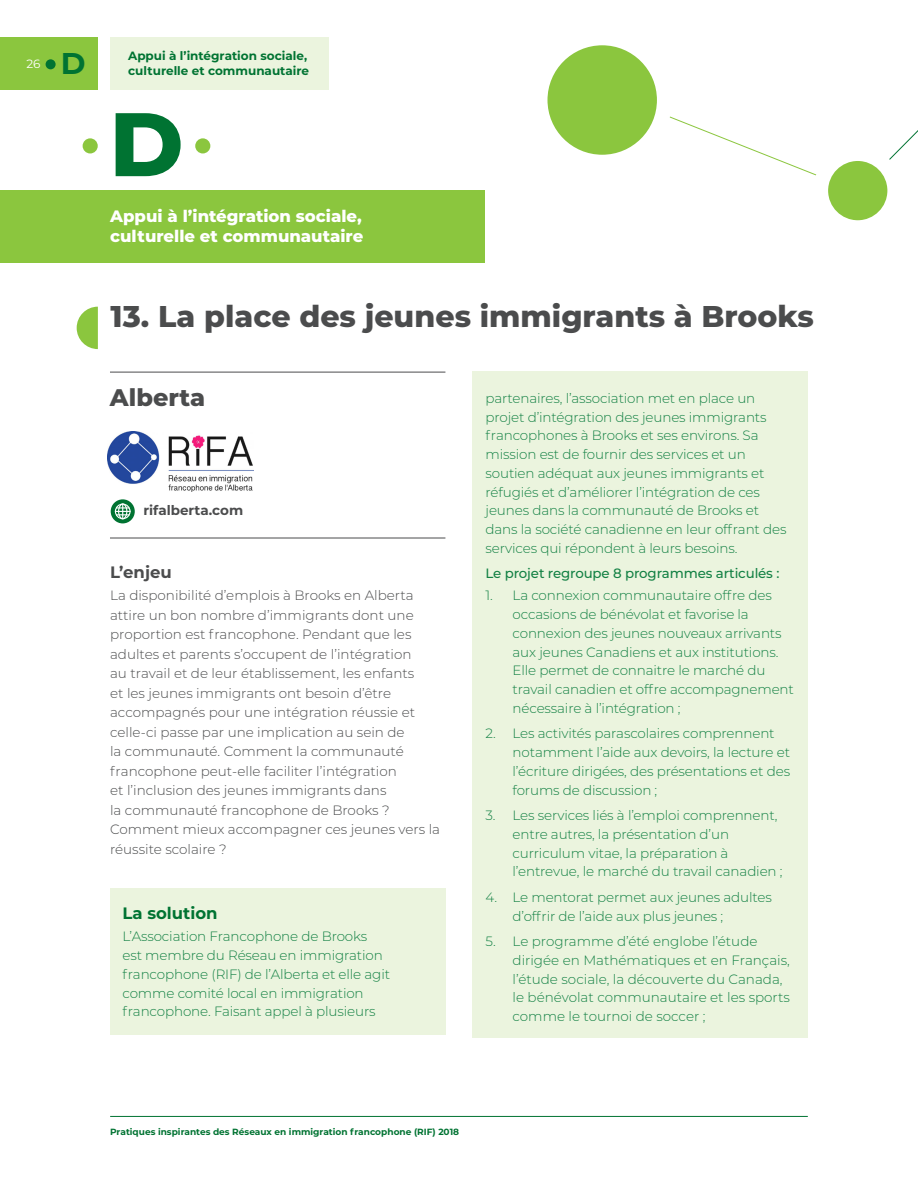
<style>
.page{position:relative;width:918px;height:1188px;background:#fff}
.page>*{position:absolute;margin:0;border:0;box-sizing:border-box;transform-origin:0 0}
.Références_B{font:800 90px "Montserrat";color:#007332}
.Titre_Section_D{font:800 30px "Montserrat";color:#4b4c4d}
.t1{font:700 30px "Montserrat";color:#007332}
.Provinces{font:800 24px "Montserrat";color:#4b4c4d}
.Références_B-2{font:800 16.5px/19.8px "Montserrat";color:#fff}
.Solution_facteurs_D{font:700 16.5px "Montserrat";color:#007332}
.Sous-titres{font:700 16.5px "Montserrat";color:#4b4c4d}
.Solution_D__paragrap{font:300 13.5px/18.8px "Montserrat";letter-spacing:-.01em;color:#138144}
.Paragraphes{font:300 13.5px/19.5px "Montserrat";color:#4b4c4d}
.Solution_D__paragrap-2{font:500 13.5px "Montserrat";letter-spacing:-.01em;color:#138144}
.t2{font:700 13.5px "Montserrat";color:#4b4c4d}
.t3{font:700 12px "Montserrat";color:#007332}
.t4{font:12px "Montserrat";color:#fff}
.t5{font:700 9px "Montserrat";color:#007332}
</style>
<div class="page">
<div style="left:110px;top:38px;width:218px;height:52px;background:#ebf4de"></div>
<div style="left:0;top:38px;width:97px;height:52px;background:#8bc63e"></div>
<div style="left:46px;top:59px;width:10px;height:10px;background:#007332;border-radius:50%"></div>
<hr style="left:110px;top:1116px;width:698px;height:1px;background:#007332">
<div style="left:0;top:190px;width:485px;height:72px;background:#8bc63e"></div>
<svg style="left:77px;top:307px;width:21px;height:42px"></svg>
<div style="left:111px;top:499px;width:24px;height:24px;background:#007332;border-radius:50%"></div>
<svg style="left:115px;top:504px;width:16px;height:15px"></svg>
<img style="left:108px;top:432px;width:145px;height:59px">
<div style="left:110px;top:888px;width:336px;height:146px;background:#ebf4de"></div>
<div style="left:83px;top:138px;width:15px;height:15px;background:#8bc63e;border-radius:50%"></div>
<div style="left:195px;top:138px;width:15px;height:15px;background:#8bc63e;border-radius:50%"></div>
<div style="left:472px;top:372px;width:336px;height:666px;background:#ebf4de"></div>
<svg style="left:670px;top:116px;width:248px;height:60px"></svg>
<div style="left:540px;top:38px;width:124px;height:124px;background:#8bc63e;border-radius:50%"></div>
<svg style="left:821px;top:153px;width:74px;height:75px;background:#9dcf5c"></svg>
<div style="left:533px;top:30px;width:139px;height:140px;border:15px solid #fff;border-radius:50%"></div>
<div style="left:813px;top:146px;width:89px;height:89px;border:15px solid #fff;border-radius:50%"></div>
<hr style="left:110px;top:372px;width:335px;height:1px;background:#4b4c4d">
<hr style="left:110px;top:538px;width:335px;height:1px;background:#4b4c4d">
<p class="t4" style="left:27px;top:56px;width:16px">26</p>
<h2 class="t1" style="left:61px;top:42px;width:26px">D</h2>
<p class="t3" style="left:128px;top:47px;width:180px">Appui à l’intégration sociale,</p>
<p class="t3" style="left:128px;top:62px;width:182px">culturelle et communautaire</p>
<p class="Références_B" style="left:109px;top:78px;width:76px">D</p>
<p class="Références_B-2" style="left:110px;top:206px;width:255px">Appui à l’intégration sociale, culturelle et communautaire</p>
<p class="Titre_Section_D" style="left:111px;top:294px;width:705px">13. La place des jeunes immigrants à Brooks</p>
<p class="Provinces" style="left:110px;top:379px;width:97px">Alberta</p>
<p class="t2" style="left:143px;top:501px;width:101px">rifalberta.com</p>
<p class="Sous-titres" style="left:110px;top:560px;width:63px">L’enjeu</p>
<p class="Paragraphes" style="left:110px;top:585px;width:332px">La disponibilité d’emplois à Brooks en Alberta attire un bon nombre d’immigrants dont une proportion est francophone. Pendant que les adultes et parents s’occupent de l’intégration<br>au travail et de leur établissement, les enfants<br>et les jeunes immigrants ont besoin d’être accompagnés pour une intégration réussie et celle-ci passe par une implication au sein de<br>la communauté. Comment la communauté francophone peut-elle faciliter l’intégration<br>et l’inclusion des jeunes immigrants dans<br>la communauté francophone de Brooks ?<br>Comment mieux accompagner ces jeunes vers la réussite scolaire ?</p>
<p class="Solution_facteurs_D" style="left:122px;top:902px;width:97px">La solution</p>
<p class="Solution_D__paragrap" style="left:122px;top:927px;width:269px">L’Association Francophone de Brooks est membre du Réseau en immigration francophone (RIF) de l’Alberta et elle agit comme comité local en immigration francophone. Faisant appel à plusieurs</p>
<p class="Solution_D__paragrap" style="left:486px;top:388px;width:303px">partenaires, l’association met en place un projet d’intégration des jeunes immigrants francophones à Brooks et ses environs. Sa mission est de fournir des services et un soutien adéquat aux jeunes immigrants et réfugiés et d’améliorer l’intégration de ces jeunes dans la communauté de Brooks et dans la société canadienne en leur offrant des services qui répondent à leurs besoins.</p>
<p class="Solution_D__paragrap-2" style="left:486px;top:564px;width:295px">Le projet regroupe 8 programmes articulés :</p>
<p class="Solution_D__paragrap" style="left:513px;top:586px;width:283px;text-indent:-27px">1. La connexion communautaire offre des occasions de bénévolat et favorise la connexion des jeunes nouveaux arrivants aux jeunes Canadiens et aux institutions.<br>Elle permet de connaitre le marché du travail canadien et offre accompagnement nécessaire à l’intégration ;</p>
<p class="Solution_D__paragrap" style="left:513px;top:724px;width:279px;text-indent:-27px">2. Les activités parascolaires comprennent notamment l’aide aux devoirs, la lecture et l’écriture dirigées, des présentations et des forums de discussion ;</p>
<p class="Solution_D__paragrap" style="left:513px;top:806px;width:272px;text-indent:-27px">3. Les services liés à l’emploi comprennent, entre autres, la présentation d’un curriculum vitae, la préparation à l’entrevue, le marché du travail canadien ;</p>
<p class="Solution_D__paragrap" style="left:513px;top:887px;width:261px;text-indent:-27px">4. Le mentorat permet aux jeunes adultes d’offrir de l’aide aux plus jeunes ;</p>
<p class="Solution_D__paragrap" style="left:513px;top:932px;width:279px;text-indent:-27px">5. Le programme d’été englobe l’étude dirigée en Mathématiques et en Français, l’étude sociale, la découverte du Canada, le bénévolat communautaire et les sports comme le tournoi de soccer ;</p>
<p class="t5" style="left:110px;top:1125px;width:351px">Pratiques inspirantes des Réseaux en immigration francophone (RIF) 2018</p>
</div>
